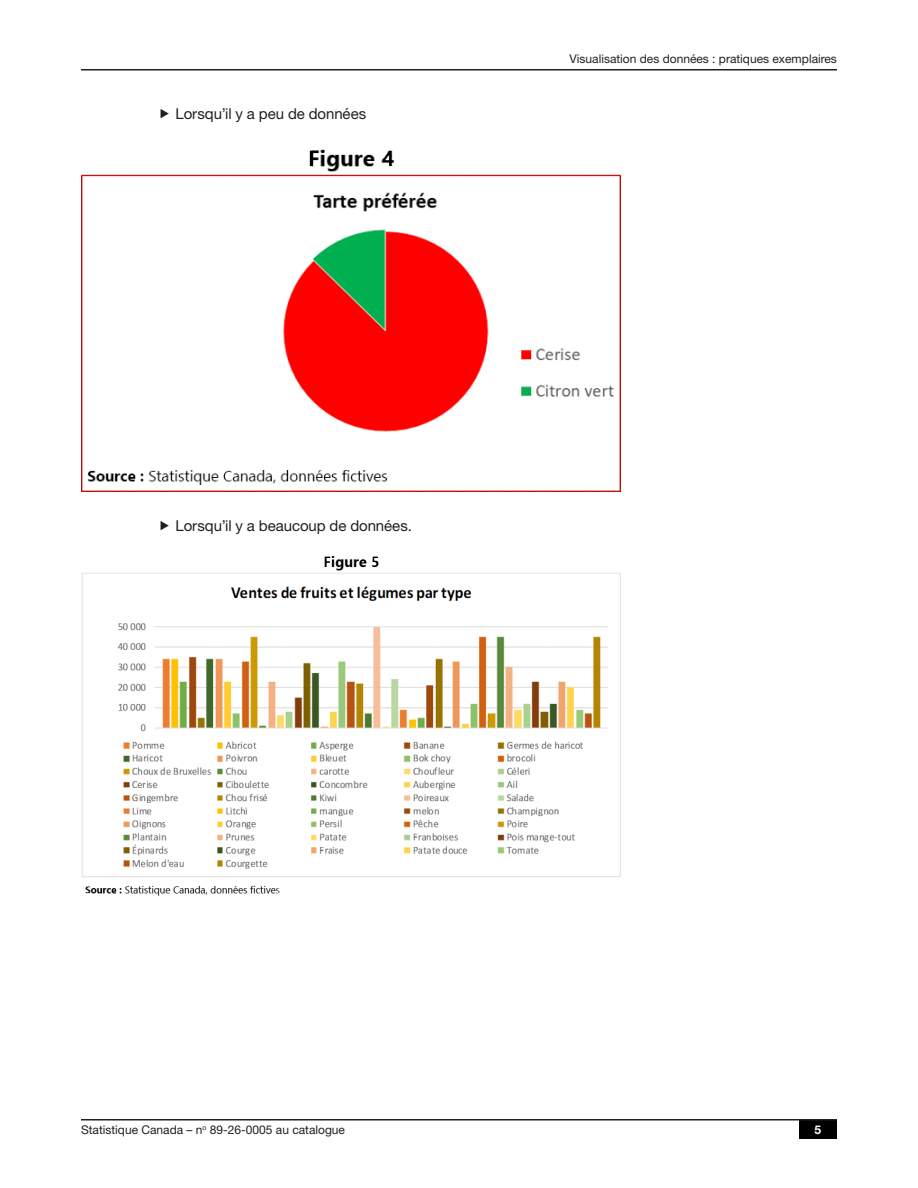
<style>
.page{position:relative;width:918px;height:1188px;background:#fff}
.page>*{position:absolute;margin:0;border:0;box-sizing:border-box;transform-origin:0 0}
.t1{font:15px "Helvetica Neue LT Std";letter-spacing:-.005em;color:#231f20}
.t2{font:12px "Helvetica Neue LT Std";color:#231f20}
.t3{font:700 12px "Helvetica Neue LT Std";color:#fff}
</style>
<div class="page">
<img style="left:81px;top:149px;width:540px;height:343px">
<img style="left:82px;top:555px;width:539px;height:341px">
<div style="left:799px;top:1120px;width:38px;height:19px;background:#000"></div>
<hr style="left:81px;top:1119px;width:756px;height:1px;background:#231f20">
<hr style="left:81px;top:69px;width:756px;height:1px;background:#231f20">
<p class="t1" style="left:176px;top:104px;width:192px">Lorsqu’il y a peu de données</p>
<p class="t2" style="left:570px;top:51px;width:269px">Visualisation des données : pratiques exemplaires</p>
<p class="t1" style="left:176px;top:517px;width:238px">Lorsqu’il y a beaucoup de données.</p>
<p class="t2" style="left:81px;top:1122px;width:266px">Statistique Canada – n<sup>o</sup> 89-26-0005 au catalogue</p>
<p class="t3" style="left:814px;top:1122px;width:8px">5</p>
</div>
